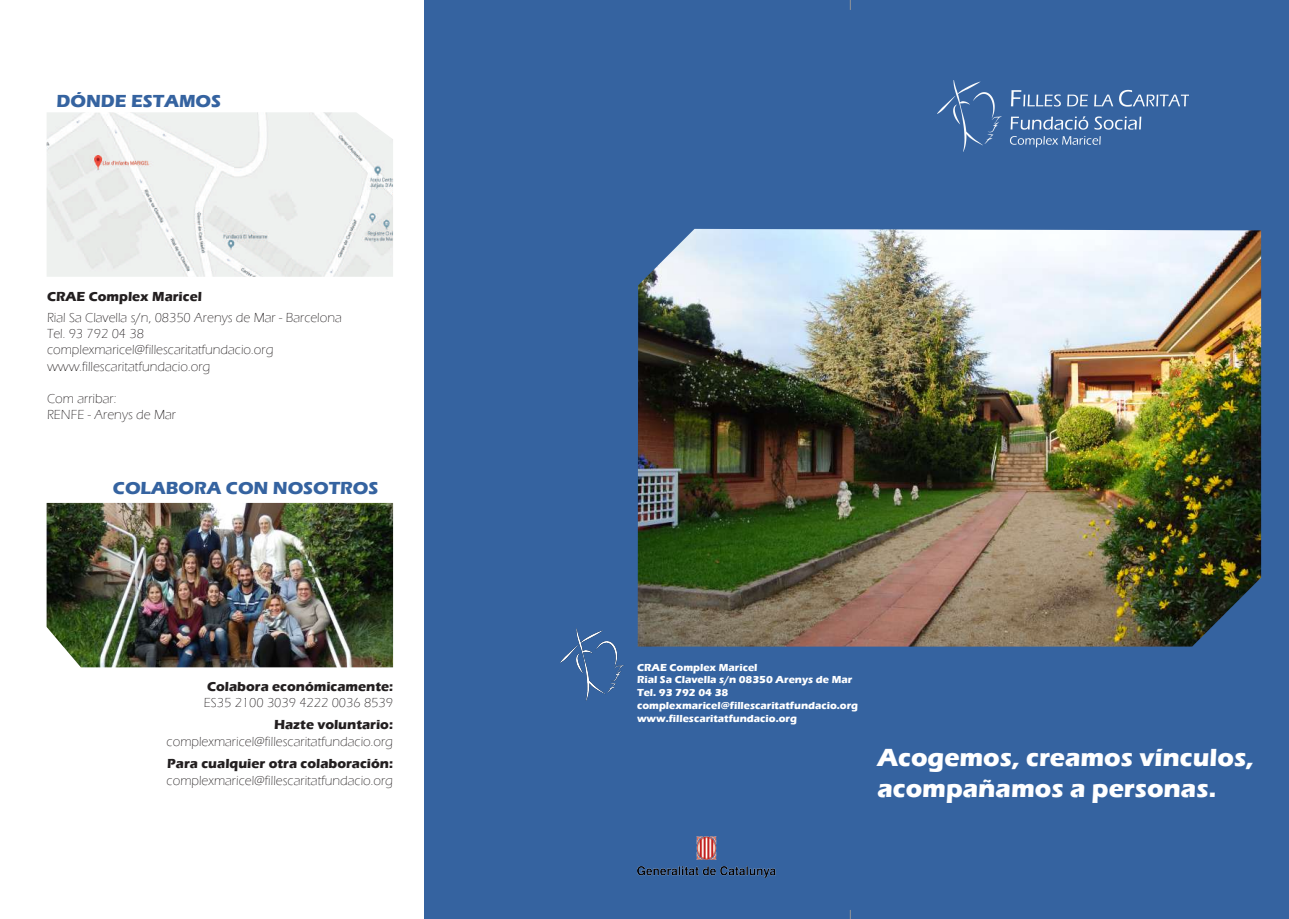
<style>
.page{position:relative;width:1289px;height:919px;background:#fff}
.page>*{position:absolute;margin:0;border:0;box-sizing:border-box;transform-origin:0 0}
.t1{font:700 25.5px/30.6px "Eras ITC";color:#fff}
.t2{font:700 18px "Eras ITC";color:#3563a0}
.t3{font:300 13.5px/16.2px "Eras ITC";color:#231f20}
.t4{font:700 13.5px "Eras ITC";color:#231f20}
.t5{font:700 10.5px/12.8px "Eras ITC";color:#fff}
</style>
<div class="page">
<div style="left:425px;top:0;width:863px;height:918px;background:#3563a0"></div>
<img style="left:937px;top:80px;width:251px;height:72px">
<img style="left:637px;top:229px;width:623px;height:417px">
<img style="left:637px;top:836px;width:139px;height:41px">
<img style="left:47px;top:112px;width:346px;height:165px">
<img style="left:47px;top:503px;width:346px;height:164px">
<img style="left:560px;top:628px;width:64px;height:72px">
<h2 class="t2" style="left:56px;top:90px;width:166px">DÓNDE ESTAMOS</h2>
<p class="t4" style="left:47px;top:289px;width:156px">CRAE Complex Maricel</p>
<p class="t3" style="left:47px;top:309px;width:296px">Rial Sa Clavella s/n, 08350 Arenys de Mar - Barcelona Tel. 93 792 04 38 complexmaricel@fillescaritatfundacio.org www.fillescaritatfundacio.org</p>
<p class="t3" style="left:47px;top:390px;width:131px">Com arribar:<br>RENFE - Arenys de Mar</p>
<h2 class="t2" style="left:113px;top:477px;width:267px">COLABORA CON NOSOTROS</h2>
<p class="t4" style="left:207px;top:678px;width:187px">Colabora económicamente:</p>
<p class="t3" style="left:204px;top:694px;width:191px">ES35 2100 3039 4222 0036 8539</p>
<p class="t4" style="left:274px;top:717px;width:121px">Hazte voluntario:</p>
<p class="t3" style="left:167px;top:733px;width:228px">complexmaricel@fillescaritatfundacio.org</p>
<p class="t4" style="left:167px;top:756px;width:227px">Para cualquier otra colaboración:</p>
<p class="t3" style="left:167px;top:772px;width:228px">complexmaricel@fillescaritatfundacio.org</p>
<p class="t5" style="left:637px;top:660px;width:223px">CRAE Complex Maricel<br>Rial Sa Clavella s/n 08350 Arenys de Mar<br>Tel. 93 792 04 38 complexmaricel@fillescaritatfundacio.org www.fillescaritatfundacio.org</p>
<h1 class="t1" style="left:877px;top:742px;width:378px">Acogemos, creamos vínculos, acompañamos a personas.</h1>
</div>
